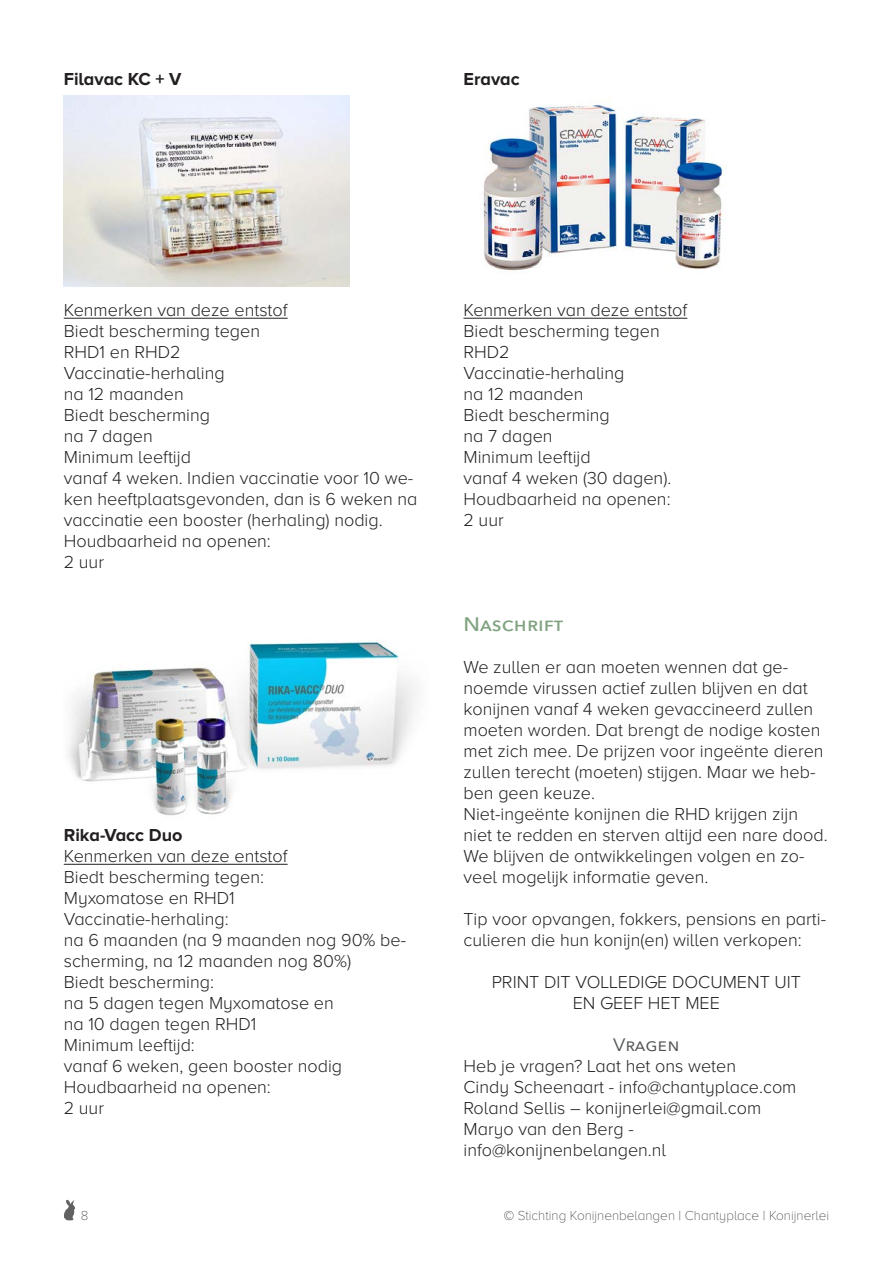
<style>
.page{position:relative;width:893px;height:1263px;background:#fff}
.page>*{position:absolute;margin:0;border:0;box-sizing:border-box;transform-origin:0 0}
.Kop_1{font:500 19.5px "Avenir Next";color:#80a280;scale:1.1 1}
.Bodytekst{font:300 18px/21px "Proxima Nova A";color:#231f20}
.Bodytekst_bold{font:700 18px "Proxima Nova A";color:#231f20}
.Bodytekst-2{font:18px "Avenir Next";color:#515455;scale:1.1 1}
.t1{font:100 13.5px "Proxima Nova A";color:#292d2f}
</style>
<div class="page">
<svg style="left:64px;top:1199px;width:11px;height:22px"></svg>
<hr style="left:64px;top:318px;width:224px;height:1px;background:#231f20">
<img style="left:64px;top:95px;width:286px;height:192px">
<hr style="left:463px;top:318px;width:224px;height:1px;background:#231f20">
<img style="left:483px;top:104px;width:241px;height:167px">
<hr style="left:64px;top:864px;width:224px;height:1px;background:#231f20">
<img style="left:68px;top:641px;width:347px;height:175px">
<p class="Bodytekst_bold" style="left:64px;top:69px;width:119px">Filavac KC + V</p>
<p class="Bodytekst_bold" style="left:463px;top:69px;width:58px">Eravac</p>
<p class="Bodytekst" style="left:64px;top:299px;width:225px">Kenmerken van deze entstof</p>
<p class="Bodytekst" style="left:64px;top:320px;width:198px">Biedt bescherming tegen<br>RHD1 en RHD2</p>
<p class="Bodytekst" style="left:64px;top:362px;width:162px">Vaccinatie-herhaling</p>
<p class="Bodytekst" style="left:64px;top:383px;width:122px">na 12 maanden</p>
<p class="Bodytekst" style="left:64px;top:404px;width:148px">Biedt bescherming</p>
<p class="Bodytekst" style="left:64px;top:425px;width:91px">na 7 dagen</p>
<p class="Bodytekst" style="left:64px;top:446px;width:129px">Minimum leeftijd</p>
<p class="Bodytekst" style="left:64px;top:467px;width:355px">vanaf 4 weken. Indien vaccinatie voor 10 we&shy;ken heeftplaatsgevonden, dan is 6 weken na vaccinatie een booster (herhaling) nodig.</p>
<p class="Bodytekst" style="left:64px;top:530px;width:209px">Houdbaarheid na openen:</p>
<p class="Bodytekst" style="left:64px;top:551px;width:42px">2 uur</p>
<p class="Bodytekst_bold" style="left:64px;top:825px;width:120px">Rika-Vacc Duo</p>
<p class="Bodytekst" style="left:64px;top:845px;width:225px">Kenmerken van deze entstof</p>
<p class="Bodytekst" style="left:64px;top:866px;width:202px">Biedt bescherming tegen:</p>
<p class="Bodytekst" style="left:64px;top:887px;width:172px">Myxomatose en RHD1</p>
<p class="Bodytekst" style="left:64px;top:908px;width:166px">Vaccinatie-herhaling:</p>
<p class="Bodytekst" style="left:64px;top:929px;width:344px">na 6 maanden (na 9 maanden nog 90% be&shy;scherming, na 12 maanden nog 80%)</p>
<p class="Bodytekst" style="left:64px;top:971px;width:152px">Biedt bescherming:</p>
<p class="Bodytekst" style="left:64px;top:992px;width:272px">na 5 dagen tegen Myxomatose en</p>
<p class="Bodytekst" style="left:64px;top:1013px;width:194px">na 10 dagen tegen RHD1</p>
<p class="Bodytekst" style="left:64px;top:1034px;width:133px">Minimum leeftijd:</p>
<p class="Bodytekst" style="left:64px;top:1055px;width:280px">vanaf 6 weken, geen booster nodig</p>
<p class="Bodytekst" style="left:64px;top:1076px;width:209px">Houdbaarheid na openen:</p>
<p class="Bodytekst" style="left:64px;top:1097px;width:42px">2 uur</p>
<p class="Bodytekst" style="left:463px;top:299px;width:225px">Kenmerken van deze entstof</p>
<p class="Bodytekst" style="left:463px;top:320px;width:198px">Biedt bescherming tegen<br>RHD2</p>
<p class="Bodytekst" style="left:463px;top:362px;width:162px">Vaccinatie-herhaling</p>
<p class="Bodytekst" style="left:463px;top:383px;width:122px">na 12 maanden</p>
<p class="Bodytekst" style="left:463px;top:404px;width:148px">Biedt bescherming</p>
<p class="Bodytekst" style="left:463px;top:425px;width:91px">na 7 dagen</p>
<p class="Bodytekst" style="left:463px;top:446px;width:129px">Minimum leeftijd</p>
<p class="Bodytekst" style="left:463px;top:467px;width:209px">vanaf 4 weken (30 dagen).<br>Houdbaarheid na openen:</p>
<p class="Bodytekst" style="left:463px;top:509px;width:42px">2 uur</p>
<p class="Kop_1" style="left:463px;top:607px;width:92px">Naschrift</p>
<p class="Bodytekst" style="left:463px;top:656px;width:362px">We zullen er aan moeten wennen dat ge&shy;noemde virussen actief zullen blijven en dat konijnen vanaf 4 weken gevaccineerd zullen moeten worden. Dat brengt de nodige kosten met zich mee. De prijzen voor ingeënte dieren zullen terecht (moeten) stijgen. Maar we heb&shy;ben geen keuze.</p>
<p class="Bodytekst" style="left:463px;top:803px;width:366px">Niet-ingeënte konijnen die RHD krijgen zijn niet te redden en sterven altijd een nare dood.</p>
<p class="Bodytekst" style="left:463px;top:845px;width:342px">We blijven de ontwikkelingen volgen en zo&shy;veel mogelijk informatie geven.</p>
<p class="Bodytekst" style="left:463px;top:908px;width:364px">Tip voor opvangen, fokkers, pensions en parti&shy;culieren die hun konijn(en) willen verkopen:</p>
<p class="Bodytekst" style="left:492px;top:971px;width:311px;text-align:center">PRINT DIT VOLLEDIGE DOCUMENT UIT<br>EN GEEF HET MEE</p>
<p class="Bodytekst-2" style="left:613px;top:1029px;width:62px">Vragen</p>
<p class="Bodytekst" style="left:463px;top:1055px;width:274px">Heb je vragen? Laat het ons weten</p>
<p class="Bodytekst" style="left:463px;top:1076px;width:334px">Cindy Scheenaart - info@chantyplace.com</p>
<p class="Bodytekst" style="left:463px;top:1097px;width:299px">Roland Sellis – konijnerlei@gmail.com</p>
<p class="Bodytekst" style="left:463px;top:1118px;width:204px">Maryo van den Berg - info@konijnenbelangen.nl</p>
<p class="t1" style="left:81px;top:1208px;width:9px">8</p>
<p class="t1" style="left:504px;top:1208px;width:327px">© Stichting Konijnenbelangen | Chantyplace | Konijnerlei</p>
</div>
